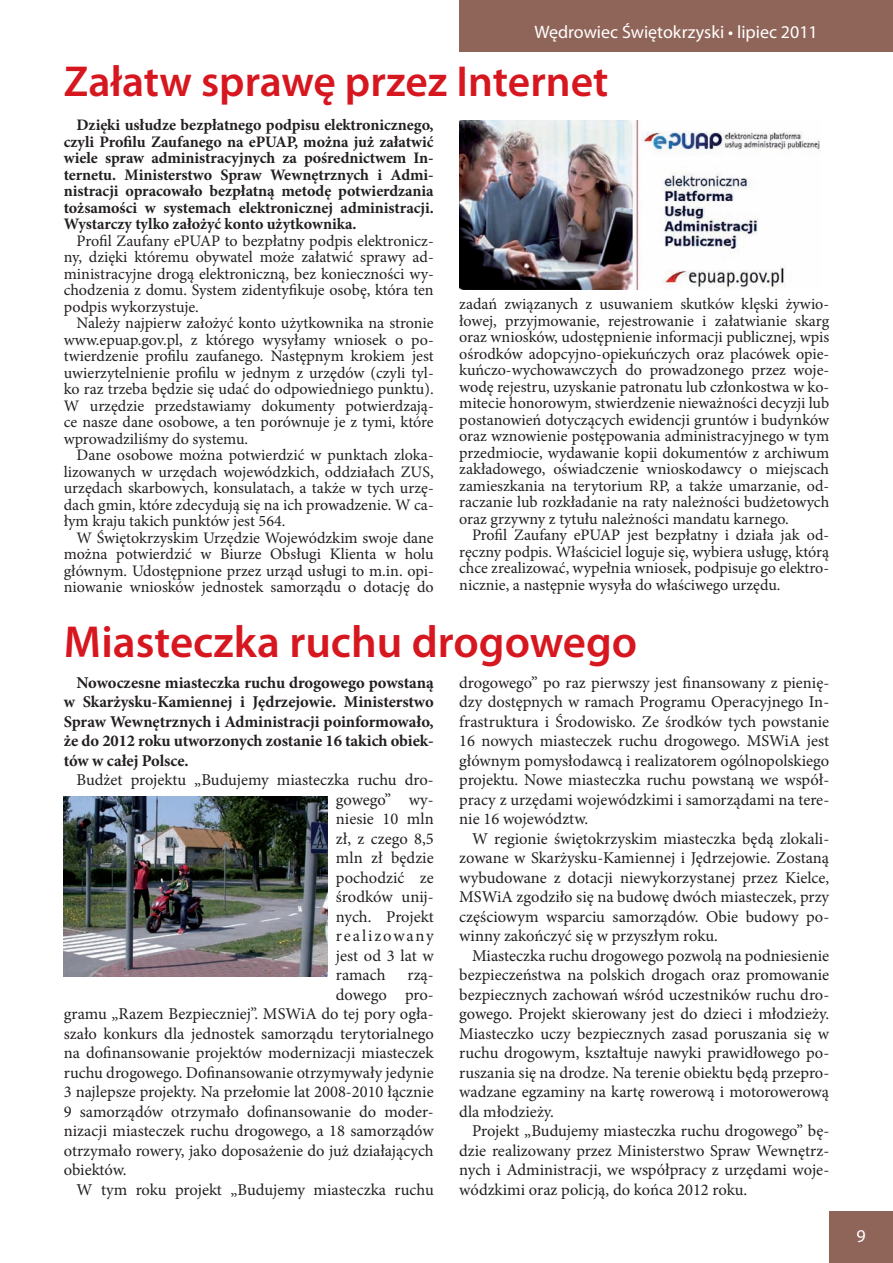
<style>
.page{position:relative;width:893px;height:1263px;background:#fff}
.page>*{position:absolute;margin:0;border:0;box-sizing:border-box;transform-origin:0 0}
.t1{font:600 45px "Myriad Pro";color:#d7171f}
.t2{font:600 43.5px "Myriad Pro";color:#d7171f}
.t3{font:18px "Myriad Pro";color:#fff}
.t4{font:16.5px/19.5px "Minion Pro";color:#231f20;text-align:justify}
.t5{font:700 16.5px/19.5px "Minion Pro";letter-spacing:-.005em;color:#231f20;text-align:justify}
.t6{font:16.05px/16.5px "Minion Pro";color:#231f20;text-align:justify}
.t7{font:700 16.05px/16.5px "Minion Pro";letter-spacing:-.005em;color:#231f20;text-align:justify}
</style>
<div class="page">
<div style="left:459px;top:0;width:434px;height:51px;background:#906559"></div>
<div style="left:829px;top:1212px;width:64px;height:51px;background:#906559"></div>
<img style="left:459px;top:120px;width:361px;height:169px">
<img style="left:64px;top:796px;width:263px;height:180px">
<p class="t3" style="left:534px;top:21px;width:285px">Wędrowiec Świętokrzyski • lipiec 2011</p>
<h2 class="t2" style="left:64px;top:54px;width:546px">Załatw sprawę przez Internet</h2>
<p class="t7" style="left:64px;top:117px;width:371px;text-indent:13px">Dzięki usłudze bezpłatnego podpisu elektronicznego, czyli Profilu Zaufanego na ePUAP, można już załatwić wiele spraw administracyjnych za pośrednictwem In&shy;ternetu. Ministerstwo Spraw Wewnętrznych i Admi&shy;nistracji opracowało bezpłatną metodę potwierdzania tożsamości w systemach elektronicznej administracji.<br>Wystarczy tylko założyć konto użytkownika.</p>
<p class="t6" style="left:64px;top:232px;width:371px;text-indent:13px">Profil Zaufany ePUAP to bezpłatny podpis elektronicz&shy;ny, dzięki któremu obywatel może załatwić sprawy ad&shy;ministracyjne drogą elektroniczną, bez konieczności wy&shy;chodzenia z domu. System zidentyfikuje osobę, która ten podpis wykorzystuje.</p>
<p class="t6" style="left:64px;top:315px;width:371px;text-indent:13px">Należy najpierw założyć konto użytkownika na stronie www.epuap.gov.pl, z którego wysyłamy wniosek o po&shy;twierdzenie profilu zaufanego. Następnym krokiem jest uwierzytelnienie profilu w jednym z urzędów (czyli tyl&shy;ko raz trzeba będzie się udać do odpowiedniego punktu).<br>W urzędzie przedstawiamy dokumenty potwierdzają&shy;ce nasze dane osobowe, a ten porównuje je z tymi, które wprowadziliśmy do systemu.</p>
<p class="t6" style="left:64px;top:447px;width:371px;text-indent:13px">Dane osobowe można potwierdzić w punktach zloka&shy;lizowanych w urzędach wojewódzkich, oddziałach ZUS, urzędach skarbowych, konsulatach, a także w tych urzę&shy;dach gmin, które zdecydują się na ich prowadzenie. W ca&shy;łym kraju takich punktów jest 564.</p>
<p class="t6" style="left:64px;top:529px;width:371px;text-indent:13px">W Świętokrzyskim Urzędzie Wojewódzkim swoje dane można potwierdzić w Biurze Obsługi Klienta w holu głównym. Udostępnione przez urząd usługi to m.in. opi&shy;niowanie wniosków jednostek samorządu o dotację do</p>
<p class="t6" style="left:459px;top:296px;width:371px">zadań związanych z usuwaniem skutków klęski żywio&shy;łowej, przyjmowanie, rejestrowanie i załatwianie skarg oraz wniosków, udostępnienie informacji publicznej, wpis ośrodków adopcyjno-opiekuńczych oraz placówek opie&shy;kuńczo-wychowawczych do prowadzonego przez woje&shy;wodę rejestru, uzyskanie patronatu lub członkostwa w ko&shy;mitecie honorowym, stwierdzenie nieważności decyzji lub postanowień dotyczących ewidencji gruntów i budynków oraz wznowienie postępowania administracyjnego w tym przedmiocie, wydawanie kopii dokumentów z archiwum zakładowego, oświadczenie wnioskodawcy o miejscach zamieszkania na terytorium RP, a także umarzanie, od&shy;raczanie lub rozkładanie na raty należności budżetowych oraz grzywny z tytułu należności mandatu karnego.</p>
<p class="t6" style="left:459px;top:527px;width:371px;text-indent:13px">Profil Zaufany ePUAP jest bezpłatny i działa jak od&shy;ręczny podpis. Właściciel loguje się, wybiera usługę, którą chce zrealizować, wypełnia wniosek, podpisuje go elektro&shy;nicznie, a następnie wysyła do właściwego urzędu.</p>
<h1 class="t1" style="left:64px;top:613px;width:575px">Miasteczka ruchu drogowego</h1>
<p class="t5" style="left:64px;top:672px;width:371px;text-indent:13px">Nowoczesne miasteczka ruchu drogowego powstaną w Skarżysku-Kamiennej i Jędrzejowie. Ministerstwo Spraw Wewnętrznych i Administracji poinformowało, że do 2012 roku utworzonych zostanie 16 takich obiek&shy;tów w całej Polsce.</p>
<p class="t4" style="left:336px;top:770px;width:99px;text-indent:-259px">Budżet projektu „Budujemy miasteczka ruchu dro&shy;gowego” wy&shy;niesie 10 mln zł, z czego 8,5 mln zł będzie pochodzić ze środków unij&shy;nych. Projekt realizowany jest od 3 lat w ramach</p>
<p class="t4" style="left:408px;top:965px;width:28px">rzą-</p>
<p class="t4" style="left:336px;top:985px;width:99px">dowego pro-</p>
<p class="t4" style="left:64px;top:1004px;width:371px">gramu „Razem Bezpieczniej”. MSWiA do tej pory ogła-</p>
<p class="t4" style="left:64px;top:1024px;width:371px">szało konkurs dla jednostek samorządu terytorialnego</p>
<p class="t4" style="left:64px;top:1043px;width:371px">na dofinansowanie projektów modernizacji miasteczek</p>
<p class="t4" style="left:64px;top:1063px;width:371px">ruchu drogowego. Dofinansowanie otrzymywały jedynie</p>
<p class="t4" style="left:64px;top:1082px;width:371px">3 najlepsze projekty. Na przełomie lat 2008-2010 łącznie</p>
<p class="t4" style="left:64px;top:1102px;width:371px">9 samorządów otrzymało dofinansowanie do moder-</p>
<p class="t4" style="left:64px;top:1121px;width:371px">nizacji miasteczek ruchu drogowego, a 18 samorządów</p>
<p class="t4" style="left:64px;top:1141px;width:371px">otrzymało rowery, jako doposażenie do już działających</p>
<p class="t4" style="left:64px;top:1160px;width:64px">obiektów.</p>
<p class="t4" style="left:77px;top:1180px;width:359px">W tym roku projekt „Budujemy miasteczka ruchu</p>
<p class="t4" style="left:459px;top:673px;width:371px">drogowego” po raz pierwszy jest finansowany z pienię&shy;dzy dostępnych w ramach Programu Operacyjnego In&shy;frastruktura i Środowisko. Ze środków tych powstanie 16 nowych miasteczek ruchu drogowego. MSWiA jest głównym pomysłodawcą i realizatorem ogólnopolskiego projektu. Nowe miasteczka ruchu powstaną we współ&shy;pracy z urzędami wojewódzkimi i samorządami na tere&shy;nie 16 województw.</p>
<p class="t4" style="left:459px;top:829px;width:371px;text-indent:13px">W regionie świętokrzyskim miasteczka będą zlokali&shy;zowane w Skarżysku-Kamiennej i Jędrzejowie. Zostaną wybudowane z dotacji niewykorzystanej przez Kielce, MSWiA zgodziło się na budowę dwóch miasteczek, przy częściowym wsparciu samorządów. Obie budowy po&shy;winny zakończyć się w przyszłym roku.</p>
<p class="t4" style="left:459px;top:946px;width:371px;text-indent:13px">Miasteczka ruchu drogowego pozwolą na podniesienie bezpieczeństwa na polskich drogach oraz promowanie bezpiecznych zachowań wśród uczestników ruchu dro&shy;gowego. Projekt skierowany jest do dzieci i młodzieży.<br>Miasteczko uczy bezpiecznych zasad poruszania się w ruchu drogowym, kształtuje nawyki prawidłowego po&shy;ruszania się na drodze. Na terenie obiektu będą przepro&shy;wadzane egzaminy na kartę rowerową i motorowerową dla młodzieży.</p>
<p class="t4" style="left:459px;top:1121px;width:371px;text-indent:13px">Projekt „Budujemy miasteczka ruchu drogowego” bę&shy;dzie realizowany przez Ministerstwo Spraw Wewnętrz&shy;nych i Administracji, we współpracy z urzędami woje&shy;wódzkimi oraz policją, do końca 2012 roku.</p>
<p class="t3" style="left:856px;top:1225px;width:11px">9</p>
</div>
